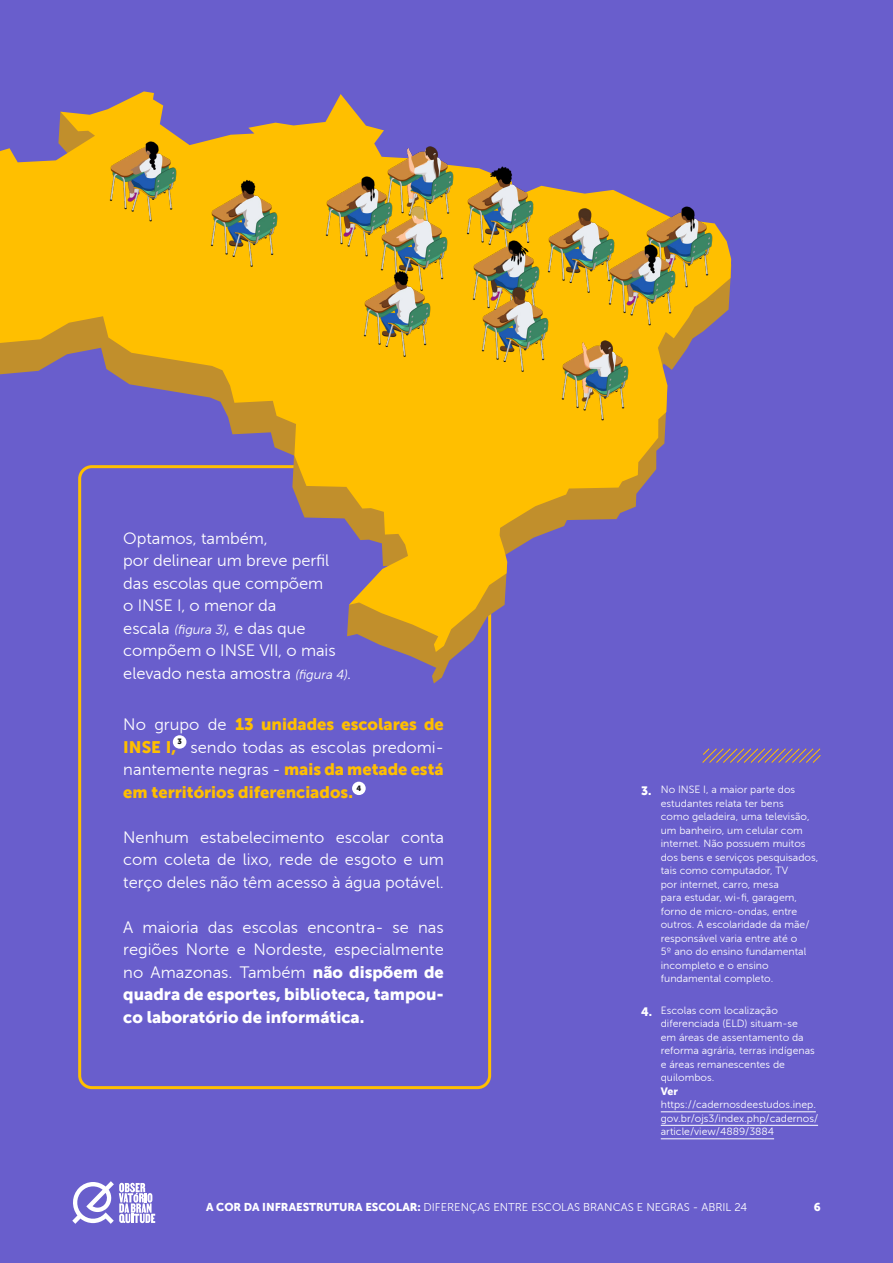
<style>
.page{position:relative;width:893px;height:1263px;background:#695ecc}
.page>*{position:absolute;margin:0;border:0;box-sizing:border-box;transform-origin:0 0}
.TEXTO_CORRIDO{font:16.5px/22.5px "Museo Sans 300";letter-spacing:-.005em;color:#fff;text-align:justify}
.TEXTO_CORRIDO-2{font:16.5px/22.5px "Museo Sans 900";color:#ffbf00;text-align:justify}
.t1{font:12px "Museo Sans 900";color:#fff}
.t2{font:11.25px "Museo Sans 300";color:#fff}
.t3{font:11.25px "Museo Sans 900";color:#fff}
.NOTAS_DE_RODAPE{font:10.5px/13.5px "Museo Sans 300";color:#fff}
.NOTAS_DE_RODAPE-2{font:10.5px "Museo Sans 900";color:#fff}
.t4{font:7.65px "Museo Sans 900";color:#14171a}
.s1{font-style:italic;font-size:13.2px}
.s2{font-size:16.05px}
.s3{font-family:"Museo Sans 300";color:#fff}
.s4{font-family:"Museo Sans 900"}
</style>
<div class="page">
<svg style="left:72px;top:1181px;width:83px;height:43px"></svg>
<hr style="left:661px;top:1111px;width:155px;height:1px;background:#fff">
<hr style="left:661px;top:1125px;width:157px;height:1px;background:#fff">
<hr style="left:661px;top:1138px;width:113px;height:1px;background:#fff">
<svg style="left:702px;top:748px;width:119px;height:15px"></svg>
<div style="left:352px;top:782px;width:14px;height:13px;background:#fff;border-radius:50%"></div>
<div style="left:173px;top:735px;width:13px;height:14px;background:#fff;border-radius:50%"></div>
<svg style="left:0;top:91px;width:731px;height:561px"></svg>
<img style="left:642px;top:201px;width:75px;height:90px">
<img style="left:463px;top:165px;width:75px;height:91px">
<img style="left:544px;top:205px;width:75px;height:91px">
<img style="left:604px;top:239px;width:75px;height:90px">
<img style="left:382px;top:139px;width:76px;height:91px">
<img style="left:322px;top:170px;width:75px;height:91px">
<img style="left:376px;top:203px;width:75px;height:91px">
<img style="left:469px;top:234px;width:75px;height:91px">
<img style="left:206px;top:179px;width:75px;height:90px">
<img style="left:106px;top:135px;width:75px;height:91px">
<img style="left:558px;top:334px;width:75px;height:90px">
<img style="left:359px;top:269px;width:75px;height:91px">
<img style="left:477px;top:284px;width:75px;height:90px">
<p class="TEXTO_CORRIDO" style="left:123px;top:527px;width:146px">Optamos, também,</p>
<p class="TEXTO_CORRIDO" style="left:123px;top:550px;width:208px">por delinear um breve perfil</p>
<p class="TEXTO_CORRIDO" style="left:123px;top:572px;width:201px">das escolas que compõem</p>
<p class="TEXTO_CORRIDO" style="left:123px;top:595px;width:155px">o INSE I, o menor da</p>
<p class="TEXTO_CORRIDO" style="left:123px;top:617px;width:184px">escala <span class="s1">(figura 3)</span>, e das que</p>
<p class="TEXTO_CORRIDO" style="left:123px;top:640px;width:229px">compõem o INSE VII, o mais elevado nesta amostra <span class="s1">(figura 4)</span><span class="s2">.</span></p>
<p class="TEXTO_CORRIDO-2" style="left:123px;top:713px;width:322px"><span class="s3">No grupo de</span> 13 unidades escolares de INSE I, <span class="s3">sendo todas as escolas predomi&shy;nantemente negras -</span> mais da metade está em territórios diferenciados.</p>
<p class="TEXTO_CORRIDO" style="left:123px;top:826px;width:322px">Nenhum estabelecimento escolar conta com coleta de lixo, rede de esgoto e um terço deles não têm acesso à água potável.</p>
<p class="TEXTO_CORRIDO" style="left:123px;top:916px;width:322px">A maioria das escolas encontra- se nas regiões Norte e Nordeste, especialmente no Amazonas. Também <span class="s4">não dispõem de quadra de esportes, biblioteca, tampou&shy;co laboratório de informática.</span></p>
<p class="t4" style="left:177px;top:737px;width:6px">3</p>
<p class="t4" style="left:356px;top:784px;width:6px">4</p>
<p class="t1" style="left:641px;top:784px;width:12px">3.</p>
<p class="t1" style="left:641px;top:1005px;width:13px">4.</p>
<p class="NOTAS_DE_RODAPE" style="left:661px;top:783px;width:159px">No INSE I, a maior parte dos estudantes relata ter bens<br>como geladeira, uma televisão, um banheiro, um celular com internet. Não possuem muitos dos bens e serviços pesquisados, tais como computador, TV<br>por internet, carro, mesa<br>para estudar, wi-fi, garagem, forno de micro-ondas, entre outros. A escolaridade da mãe/ responsável varia entre até o<br>5º ano do ensino fundamental incompleto e o ensino fundamental completo.</p>
<p class="NOTAS_DE_RODAPE" style="left:661px;top:1003px;width:156px">Escolas com localização diferenciada (ELD) situam-se em áreas de assentamento da reforma agrária, terras indígenas e áreas remanescentes de quilombos.</p>
<p class="NOTAS_DE_RODAPE-2" style="left:661px;top:1085px;width:19px">Ver</p>
<p class="NOTAS_DE_RODAPE" style="left:661px;top:1098px;width:159px">https://cadernosdeestudos.inep. gov.br/ojs3/index.php/cadernos/ article/view/4889/3884</p>
<p class="t2" style="left:206px;top:1201px;width:542px"><span class="s4">A COR DA INFRAESTRUTURA ESCOLAR:</span> DIFERENÇAS ENTRE ESCOLAS BRANCAS E NEGRAS - ABRIL 24</p>
<p class="t3" style="left:814px;top:1200px;width:8px">6</p>
</div>
